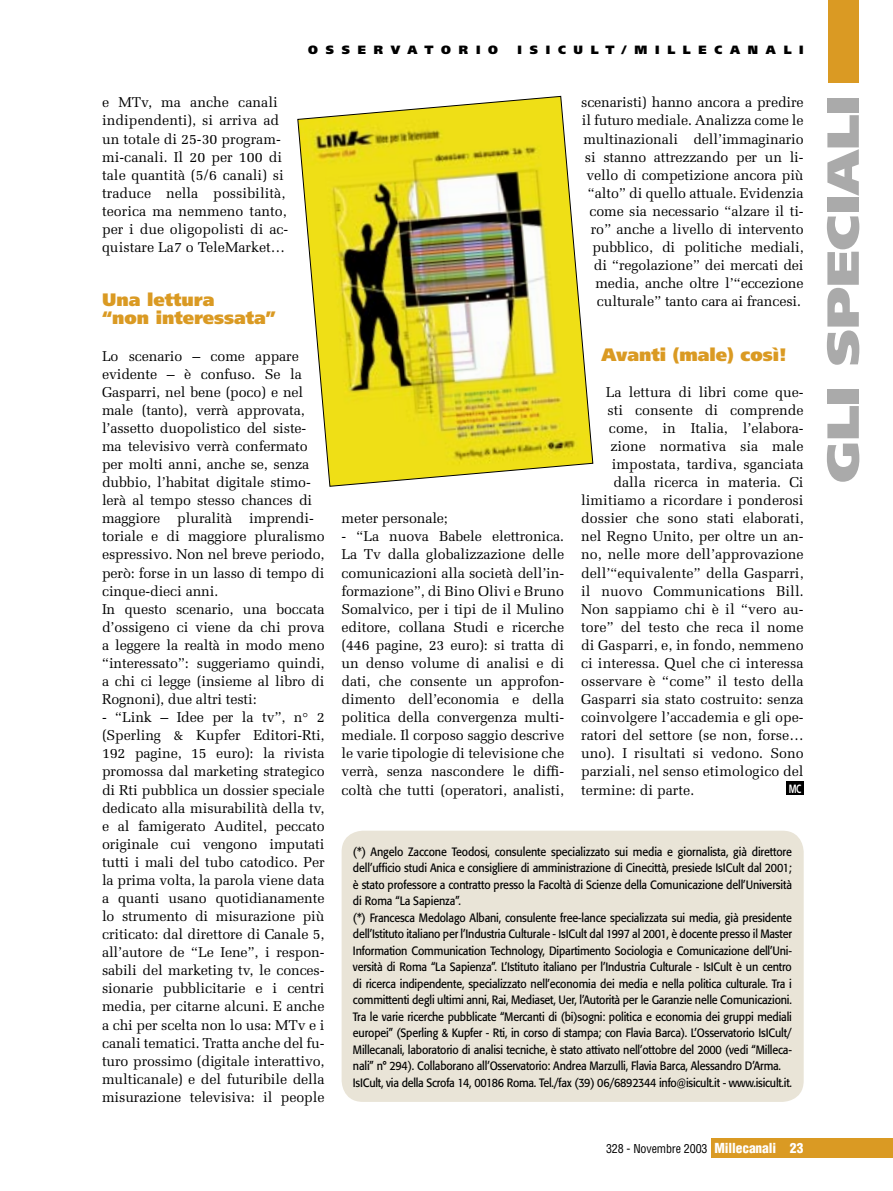
<style>
.page{position:relative;width:893px;height:1191px;background:#fff}
.page>*{position:absolute;margin:0;border:0;box-sizing:border-box;transform-origin:0 0}
.t1{font:900 45px "Frutiger";letter-spacing:-.005em;color:#aaa;scale:1.2 1}
.t2{font:900 18px/18.1px "Frutiger";color:#da9a23}
.t3{font:14.25px/18.1px "Melior";letter-spacing:-.01em;color:#000}
.t4{font:12px/16.5px "Formata";letter-spacing:-.015em;color:#000;scale:.9 1}
.t5{font:900 12px "Frutiger";letter-spacing:.645em;color:#000}
.t6{font:condensed 12px "Helvetica";letter-spacing:-.01em;color:#000}
.t7{font:700 12px "Frutiger";color:#fff;scale:.7 1}
.s1{font-weight:900;font-size:13.5px;color:#fff}
</style>
<div class="page">
<div style="left:711px;top:1138px;width:182px;height:19px;background:#da9a23"></div>
<div style="left:829px;top:0;width:30px;height:83px;background:#da9a23"></div>
<div style="left:342px;top:830px;width:462px;height:271px;background:#e9e4d7"></div>
<div style="left:786px;top:781px;width:18px;height:13px;background:#000"></div>
<img style="left:297px;top:96px;width:297px;height:391px">
<p class="t5" style="left:308px;top:42px;width:191px">OSSERVATORIO</p>
<p class="t5" style="left:518px;top:42px;width:288px">ISICULT/MILLECANALI</p>
<p class="t3" style="left:102px;top:93px;width:188px">e MTv, ma anche canali indipendenti), si arriva ad un totale di 25-30 program&shy;mi-canali. Il 20 per 100 di tale quantità (5/6 canali) si traduce nella possibilità, teorica ma nemmeno tanto, per i due oligopolisti di ac&shy;quistare La7 o TeleMarket…</p>
<p class="t2" style="left:102px;top:291px;width:175px">Una lettura<br>“non interessata”</p>
<p class="t3" style="left:102px;top:346px;width:224px">Lo scenario – come appare evidente – è confuso. Se la<br>Gasparri, nel bene (poco) e nel male (tanto), verrà approvata, l’assetto duopolistico del siste&shy;ma televisivo verrà confermato per molti anni, anche se, senza dubbio, l’habitat digitale stimo&shy;lerà al tempo stesso chances di maggiore pluralità imprendi&shy;toriale e di maggiore pluralismo espressivo. Non nel breve periodo, però: forse in un lasso di tempo di cinque-dieci anni.<br>In questo scenario, una boccata d’ossigeno ci viene da chi prova a leggere la realtà in modo meno “interessato”: suggeriamo quindi, a chi ci legge (insieme al libro di<br>Rognoni), due altri testi:</p>
<p class="t3" style="left:102px;top:708px;width:224px;text-align:justify">- “Link – Idee per la tv”, n° 2 (Sperling &amp; Kupfer Editori-Rti, 192 pagine, 15 euro): la rivista promossa dal marketing strategico di Rti pubblica un dossier speciale dedicato alla misurabilità della tv, e al famigerato Auditel, peccato originale cui vengono imputati tutti i mali del tubo catodico. Per la prima volta, la parola viene data a quanti usano quotidianamente lo strumento di misurazione più criticato: dal direttore di Canale 5, all’autore de “Le Iene”, i respon&shy;sabili del marketing tv, le conces&shy;sionarie pubblicitarie e i centri media, per citarne alcuni. E anche a chi per scelta non lo usa: MTv e i canali tematici. Tratta anche del fu&shy;turo prossimo (digitale interattivo, multicanale) e del futuribile della misurazione televisiva: il people</p>
<p class="t3" style="left:342px;top:509px;width:108px">meter personale;</p>
<p class="t3" style="left:342px;top:527px;width:224px;text-align:justify">- “La nuova Babele elettronica.<br>La Tv dalla globalizzazione delle comunicazioni alla società dell’in&shy;formazione”, di Bino Olivi e Bruno Somalvico, per i tipi de il Mulino editore, collana Studi e ricerche (446 pagine, 23 euro): si tratta di un denso volume di analisi e di dati, che consente un approfon&shy;dimento dell’economia e della politica della convergenza multi&shy;mediale. Il corposo saggio descrive le varie tipologie di televisione che verrà, senza nascondere le diffi&shy;coltà che tutti (operatori, analisti,</p>
<p class="t3" style="left:581px;top:93px;width:224px;text-align:right">scenaristi) hanno ancora a predire il futuro mediale. Analizza come le multinazionali dell’immaginario si stanno attrezzando per un li&shy;vello di competizione ancora più “alto” di quello attuale. Evidenzia come sia necessario “alzare il ti&shy;ro” anche a livello di intervento pubblico, di politiche mediali, di “regolazione” dei mercati dei media, anche oltre l’“eccezione culturale” tanto cara ai francesi.</p>
<p class="t2" style="left:601px;top:345px;width:187px">Avanti (male) così!</p>
<p class="t3" style="left:606px;top:383px;width:199px">La lettura di libri come que-</p>
<p class="t3" style="left:607px;top:401px;width:198px">sti consente di comprende</p>
<p class="t3" style="left:609px;top:419px;width:196px">come, in Italia, l’elabora-</p>
<p class="t3" style="left:610px;top:437px;width:195px">zione normativa sia male</p>
<p class="t3" style="left:612px;top:455px;width:193px">impostata, tardiva, sganciata</p>
<p class="t3" style="left:613px;top:473px;width:192px">dalla ricerca in materia. Ci</p>
<p class="t3" style="left:581px;top:491px;width:224px">limitiamo a ricordare i ponderosi</p>
<p class="t3" style="left:581px;top:509px;width:224px">dossier che sono stati elaborati,</p>
<p class="t3" style="left:581px;top:527px;width:224px">nel Regno Unito, per oltre un an-</p>
<p class="t3" style="left:581px;top:545px;width:224px">no, nelle more dell’approvazione</p>
<p class="t3" style="left:581px;top:563px;width:224px">dell’“equivalente” della Gasparri,</p>
<p class="t3" style="left:581px;top:581px;width:224px">il nuovo Communications Bill.</p>
<p class="t3" style="left:581px;top:599px;width:224px">Non sappiamo chi è il “vero au-</p>
<p class="t3" style="left:581px;top:617px;width:224px">tore” del testo che reca il nome</p>
<p class="t3" style="left:581px;top:636px;width:224px">di Gasparri, e, in fondo, nemmeno</p>
<p class="t3" style="left:581px;top:654px;width:224px">ci interessa. Quel che ci interessa</p>
<p class="t3" style="left:581px;top:672px;width:224px">osservare è “come” il testo della</p>
<p class="t3" style="left:581px;top:690px;width:224px">Gasparri sia stato costruito: senza</p>
<p class="t3" style="left:581px;top:708px;width:224px">coinvolgere l’accademia e gli ope-</p>
<p class="t3" style="left:581px;top:726px;width:224px">ratori del settore (se non, forse…</p>
<p class="t3" style="left:581px;top:744px;width:224px">uno). I risultati si vedono. Sono</p>
<p class="t3" style="left:581px;top:762px;width:224px">parziali, nel senso etimologico del</p>
<p class="t3" style="left:581px;top:780px;width:115px">termine: di parte.</p>
<p class="t7" style="left:789px;top:781px;width:19px">MC</p>
<p class="t4" style="left:353px;top:843px;width:489px">(*) Angelo Zaccone Teodosi, consulente specializzato sui media e giornalista, già direttore dell’ufficio studi Anica e consigliere di amministrazione di Cinecittà, presiede IsICult dal 2001; è stato professore a contratto presso la Facoltà di Scienze della Comunicazione dell’Università di Roma “La Sapienza”.<br>(*) Francesca Medolago Albani, consulente free-lance specializzata sui media, già presidente dell’Istituto italiano per l’Industria Culturale - IsICult dal 1997 al 2001, è docente presso il Master Information Communication Technology, Dipartimento Sociologia e Comunicazione dell’Uni&shy;versità di Roma “La Sapienza”. L’Istituto italiano per l’Industria Culturale - IsICult è un centro di ricerca indipendente, specializzato nell’economia dei media e nella politica culturale. Tra i committenti degli ultimi anni, Rai, Mediaset, Uer, l’Autorità per le Garanzie nelle Comunicazioni.<br>Tra le varie ricerche pubblicate “Mercanti di (bi)sogni: politica e economia dei gruppi mediali europei” (Sperling &amp; Kupfer - Rti, in corso di stampa; con Flavia Barca). L’Osservatorio IsICult/ Millecanali, laboratorio di analisi tecniche, è stato attivato nell’ottobre del 2000 (vedi “Milleca&shy;nali” n° 294). Collaborano all’Osservatorio: Andrea Marzulli, Flavia Barca, Alessandro D’Arma.<br>IsICult, via della Scrofa 14, 00186 Roma. Tel./fax (39) 06/6892344 info@isicult.it - www.isicult.it.</p>
<p class="t6" style="left:606px;top:1141px;width:199px">328 - Novembre 2003 <span class="s1">Millecanali 23</span></p>
<h1 class="t1" style="left:816px;top:483px;width:324px;rotate:-90deg">GLI SPECIALI</h1>
</div>
